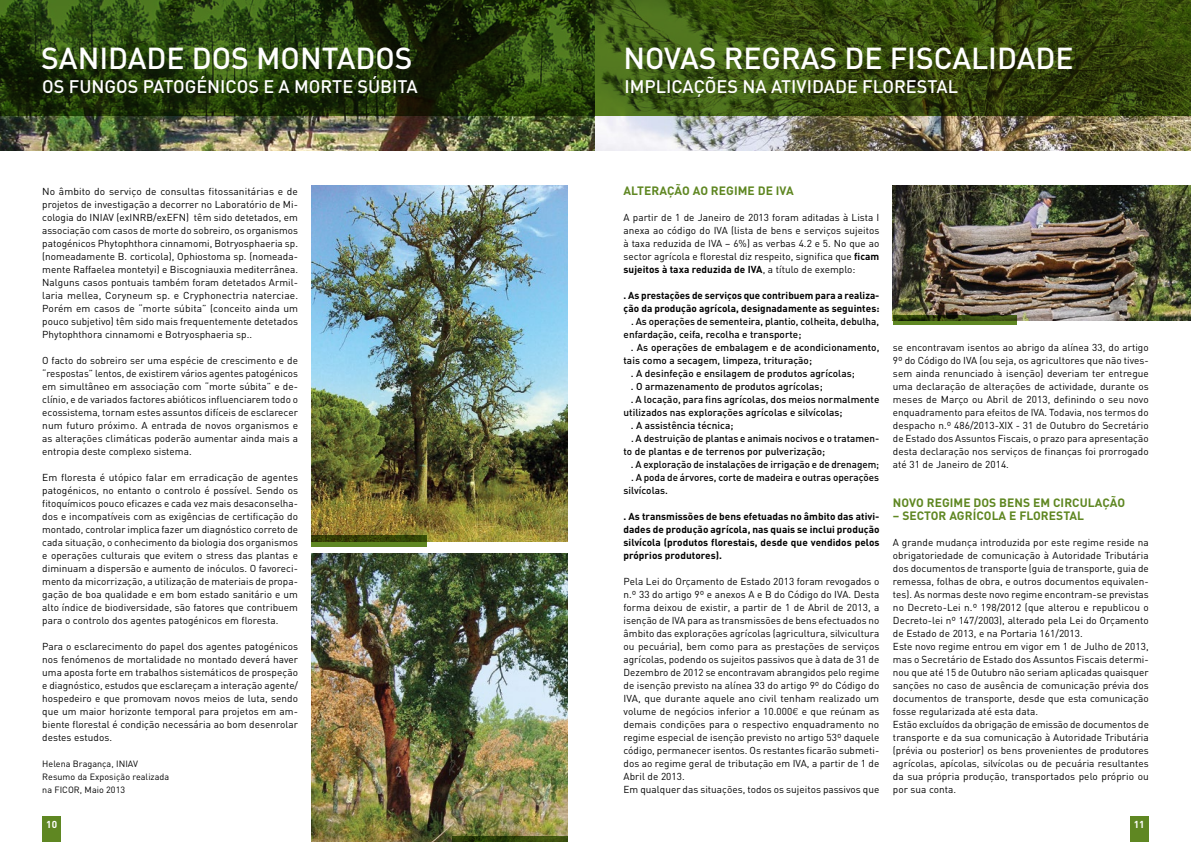
<style>
.page{position:relative;width:1191px;height:842px;background:#fff}
.page>*{position:absolute;margin:0;border:0;box-sizing:border-box;transform-origin:0 0}
.t1{font:500 30px "DIN";color:#fff}
.t2{font:500 18px "DIN";color:#fff}
.t3{font:700 12px "DIN";letter-spacing:.005em;color:#5f8722}
.t4{font:10px/13px "DIN";letter-spacing:.005em;color:#000;text-align:justify}
.t5{font:500 10px/13px "DIN";letter-spacing:.005em;color:#000}
.t6{font:700 10px/13px "DIN";letter-spacing:.005em;color:#000}
.t7{font:700 10px "DIN";color:#fff}
.t8{font:9px/13px "DIN";letter-spacing:.005em;color:#000}
.s1{font-weight:700}
.s2{font-family:"Helvetica";font-weight:300}
</style>
<div class="page">
<div style="left:43px;top:816px;width:18px;height:26px;background:#5f8722"></div>
<div style="left:1130px;top:816px;width:18px;height:26px;background:#5f8722"></div>
<img style="left:0;top:116px;width:1191px;height:34px">
<svg style="left:0;top:0;width:595px;height:116px;background:#243c0c"></svg>
<img style="left:312px;top:185px;width:255px;height:356px">
<img style="left:893px;top:185px;width:298px;height:135px">
<img style="left:312px;top:554px;width:255px;height:288px">
<svg style="left:312px;top:535px;width:115px;height:11px"></svg>
<svg style="left:452px;top:836px;width:115px;height:6px"></svg>
<svg style="left:595px;top:0;width:596px;height:116px;background:#374d0f"></svg>
<svg style="left:893px;top:315px;width:123px;height:10px"></svg>
<h1 class="t1" style="left:41px;top:39px;width:373px">SANIDADE DOS MONTADOS</h1>
<h2 class="t2" style="left:42px;top:75px;width:377px">OS FUNGOS PATOGÉNICOS E A MORTE SÚBITA</h2>
<p class="t4" style="left:42px;top:185px;width:257px">No âmbito do serviço de consultas fitossanitárias e de projetos de investigação a decorrer no Laboratório de Mi&shy;cologia do INIAV (exINRB/exEFN) têm sido detetados, em associação com casos de morte do sobreiro, os organismos patogénicos Phytophthora cinnamomi, Botryosphaeria sp. (nomeadamente B. corticola), Ophiostoma sp. (nomeada&shy;mente Raffaelea montetyi) e Biscogniauxia mediterrânea.<br>Nalguns casos pontuais também foram detetados Armil&shy;laria mellea, Coryneum sp. e Cryphonectria naterciae.<br>Porém em casos de “morte súbita” (conceito ainda um pouco subjetivo) têm sido mais frequentemente detetados Phytophthora cinnamomi e Botryosphaeria sp..</p>
<p class="t4" style="left:42px;top:354px;width:257px">O facto do sobreiro ser uma espécie de crescimento e de “respostas” lentos, de existirem vários agentes patogénicos em simultâneo em associação com “morte súbita” e de&shy;clínio, e de variados factores abióticos influenciarem todo o ecossistema, tornam estes assuntos difíceis de esclarecer num futuro próximo. A entrada de novos organismos e as alterações climáticas poderão aumentar ainda mais a entropia deste complexo sistema.</p>
<p class="t4" style="left:42px;top:471px;width:257px;text-align:left">Em floresta é utópico falar em erradicação de agentes patogénicos, no entanto o controlo é possível. Sendo os fitoquímicos pouco eficazes e cada vez mais desaconselha&shy;dos e incompatíveis com as exigências de certificação do montado, controlar implica fazer um diagnóstico correto de cada situação, o conhecimento da biologia dos organismos e operações culturais que evitem o stress das plantas e diminuam a dispersão e aumento de inóculos. O favoreci&shy;mento da micorrização, a utilização de materiais de propa&shy;gação de boa qualidade e em bom estado sanitário e um alto índice de biodiversidade, são fatores que contribuem para o controlo dos agentes patogénicos em floresta.</p>
<p class="t4" style="left:42px;top:640px;width:257px">Para o esclarecimento do papel dos agentes patogénicos nos fenómenos de mortalidade no montado deverá haver uma aposta forte em trabalhos sistemáticos de prospeção e diagnóstico, estudos que esclareçam a interação agente/ hospedeiro e que promovam novos meios de luta, sendo que um maior horizonte temporal para projetos em am&shy;biente florestal é condição necessária ao bom desenrolar destes estudos.</p>
<p class="t8" style="left:42px;top:757px;width:129px">Helena Bragança, INIAV<br>Resumo da Exposição realizada na FICOR, Maio 2013</p>
<h1 class="t1" style="left:623px;top:39px;width:451px">NOVAS REGRAS DE FISCALIDADE</h1>
<h2 class="t2" style="left:624px;top:75px;width:335px">IMPLICAÇÕES NA ATIVIDADE FLORESTAL</h2>
<p class="t3" style="left:623px;top:183px;width:172px">ALTERAÇÃO AO REGIME DE IVA</p>
<p class="t4" style="left:623px;top:211px;width:257px">A partir de 1 de Janeiro de 2013 foram aditadas à Lista I anexa ao código do IVA (lista de bens e serviços sujeitos à taxa reduzida de IVA – 6%) as verbas 4.2 e 5. No que ao sector agrícola e florestal diz respeito, significa que <span class="s1">ficam sujeitos à taxa reduzida de IVA</span>, a título de exemplo:</p>
<p class="t6" style="left:623px;top:288px;width:257px">. As prestações de serviços que contribuem para a realiza&shy;ção da produção agrícola, designadamente as seguintes:</p>
<p class="t5" style="left:623px;top:315px;width:257px;text-indent:7px">. As operações de sementeira, plantio, colheita, debulha, enfardação, ceifa, recolha e transporte;</p>
<p class="t5" style="left:631px;top:341px;width:250px">. As operações de embalagem e de acondicionamento,</p>
<p class="t5" style="left:623px;top:354px;width:190px">tais como a secagem, limpeza, trituração;</p>
<p class="t5" style="left:631px;top:367px;width:225px">. A desinfeção e ensilagem de produtos agrícolas;</p>
<p class="t5" style="left:631px;top:380px;width:193px">. O armazenamento de produtos agrícolas;</p>
<p class="t5" style="left:631px;top:393px;width:250px">. A locação, para fins agrícolas, dos meios normalmente</p>
<p class="t5" style="left:623px;top:406px;width:220px">utilizados nas explorações agrícolas e silvícolas;</p>
<p class="t5" style="left:631px;top:419px;width:104px">. A assistência técnica;</p>
<p class="t5" style="left:631px;top:432px;width:248px">. A destruição de plantas e animais nocivos e o tratamen-</p>
<p class="t5" style="left:623px;top:445px;width:203px">to de plantas e de terrenos por pulverização;</p>
<p class="t5" style="left:631px;top:458px;width:250px">. A exploração de instalações de irrigação e de drenagem;</p>
<p class="t5" style="left:631px;top:471px;width:250px">. A poda de árvores, corte de madeira e outras operações</p>
<p class="t5" style="left:623px;top:484px;width:46px">silvícolas.</p>
<p class="t6" style="left:623px;top:509px;width:257px;text-align:justify">. As transmissões de bens efetuadas no âmbito das ativi&shy;dades de produção agrícola, nas quais se inclui produção silvícola (produtos florestais, desde que vendidos pelos próprios produtores).</p>
<p class="t4" style="left:623px;top:575px;width:257px;text-align:left">Pela Lei do Orçamento de Estado 2013 foram revogados o n.º 33 do artigo 9º e anexos A e B do Código do IVA. Desta forma deixou de existir, a partir de 1 de Abril de 2013, a isenção de IVA para as transmissões de bens efectuados no âmbito das explorações agrícolas (agricultura, silvicultura ou pecuária), bem como para as prestações de serviços agrícolas, podendo os sujeitos passivos que à data de 31 de Dezembro de 2012 se encontravam abrangidos pelo regime de isenção previsto na alínea 33 do artigo 9º do Código do IVA, que durante aquele ano civil tenham realizado um volume de negócios inferior a 10.000<span class="s2">€</span> e que reúnam as demais condições para o respectivo enquadramento no regime especial de isenção previsto no artigo 53º daquele código, permanecer isentos. Os restantes ficarão submeti&shy;dos ao regime geral de tributação em IVA, a partir de 1 de Abril de 2013.<br>Em qualquer das situações, todos os sujeitos passivos que</p>
<p class="t4" style="left:893px;top:341px;width:257px">se encontravam isentos ao abrigo da alínea 33, do artigo 9º do Código do IVA (ou seja, os agricultores que não tives&shy;sem ainda renunciado à isenção) deveriam ter entregue uma declaração de alterações de actividade, durante os meses de Março ou Abril de 2013, definindo o seu novo enquadramento para efeitos de IVA. Todavia, nos termos do despacho n.º 486/2013-XIX - 31 de Outubro do Secretário de Estado dos Assuntos Fiscais, o prazo para apresentação desta declaração nos serviços de finanças foi prorrogado até 31 de Janeiro de 2014.</p>
<p class="t3" style="left:893px;top:495px;width:234px">NOVO REGIME DOS BENS EM CIRCULAÇÃO</p>
<p class="t3" style="left:893px;top:508px;width:193px">– SECTOR AGRÍCOLA E FLORESTAL</p>
<p class="t4" style="left:893px;top:536px;width:257px;text-align:left">A grande mudança introduzida por este regime reside na obrigatoriedade de comunicação à Autoridade Tributária dos documentos de transporte (guia de transporte, guia de remessa, folhas de obra, e outros documentos equivalen&shy;tes). As normas deste novo regime encontram-se previstas no Decreto-Lei n.º 198/2012 (que alterou e republicou o Decreto-lei nº 147/2003), alterado pela Lei do Orçamento de Estado de 2013, e na Portaria 161/2013.<br>Este novo regime entrou em vigor em 1 de Julho de 2013, mas o Secretário de Estado dos Assuntos Fiscais determi&shy;nou que até 15 de Outubro não seriam aplicadas quaisquer sanções no caso de ausência de comunicação prévia dos documentos de transporte, desde que esta comunicação fosse regularizada até esta data.<br>Estão excluídos da obrigação de emissão de documentos de transporte e da sua comunicação à Autoridade Tributária (prévia ou posterior) os bens provenientes de produtores agrícolas, apícolas, silvícolas ou de pecuária resultantes da sua própria produção, transportados pelo próprio ou por sua conta.</p>
<p class="t7" style="left:46px;top:818px;width:12px">10</p>
<p class="t7" style="left:1133px;top:818px;width:12px">11</p>
</div>
